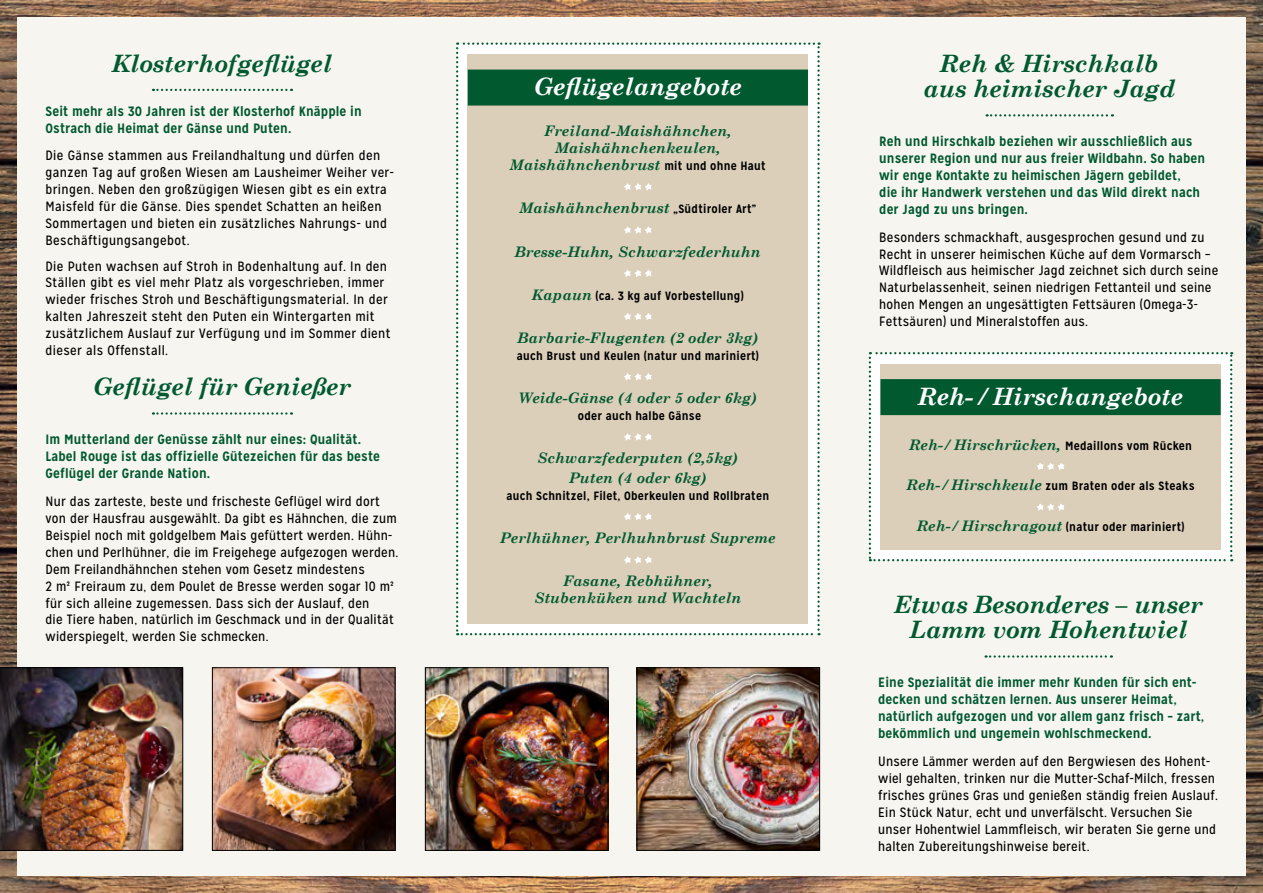
<style>
.page{position:relative;width:1263px;height:893px;background:#fff}
.page>*{position:absolute;margin:0;border:0;box-sizing:border-box;transform-origin:0 0}
.t1{font:italic 700 24px/25.5px "Century Schoolbook";letter-spacing:-.01em;color:#00592f;text-align:center}
.t2{font:italic 700 24px "Century Schoolbook";letter-spacing:-.01em;color:#fff}
.t3{font:italic 700 14.55px/17px "Century Schoolbook";color:#00592f;text-align:center}
.t4{font:13.5px/17px "Mission Gothic";letter-spacing:.02em;color:#000}
.t5{font:700 13.5px/17px "Mission Gothic";letter-spacing:.01em;color:#00592f}
.t6{font:700 12px "Mission Gothic";letter-spacing:.02em;color:#000}
.s1{font-family:"Mission Gothic";font-style:normal;font-size:12px;color:#000}
.s2{font-family:"Century Schoolbook";font-style:italic;font-size:14.55px;color:#00592f}
</style>
<div class="page">
<img style="left:0;top:0;width:1263px;height:893px">
<div style="left:17px;top:17px;width:1229px;height:859px;background:#f7f5f0"></div>
<svg style="left:869px;top:352px;width:363px;height:209px;background:#bac1ac"></svg>
<svg style="left:153px;top:89px;width:139px;height:2px"></svg>
<svg style="left:153px;top:412px;width:139px;height:3px"></svg>
<svg style="left:987px;top:114px;width:126px;height:3px"></svg>
<svg style="left:985px;top:655px;width:127px;height:3px"></svg>
<svg style="left:456px;top:43px;width:364px;height:592px;background:#d0cbb7"></svg>
<img style="left:0;top:668px;width:183px;height:182px">
<img style="left:427px;top:670px;width:179px;height:178px">
<div style="left:425px;top:668px;width:183px;height:182px;border:1px solid #000"></div>
<img style="left:214px;top:670px;width:179px;height:178px">
<div style="left:212px;top:668px;width:183px;height:182px;border:1px solid #000"></div>
<img style="left:639px;top:670px;width:179px;height:178px">
<div style="left:637px;top:668px;width:183px;height:182px;border:1px solid #000"></div>
<h1 class="t1" style="left:112px;top:50px;width:222px">Klosterhofgeflügel</h1>
<p class="t5" style="left:45px;top:103px;width:318px">Seit mehr als 30 Jahren ist der Klosterhof Knäpple in<br>Ostrach die Heimat der Gänse und Puten.</p>
<p class="t4" style="left:45px;top:147px;width:350px">Die Gänse stammen aus Freilandhaltung und dürfen den ganzen Tag auf großen Wiesen am Lausheimer Weiher ver&shy;bringen. Neben den großzügigen Wiesen gibt es ein extra Maisfeld für die Gänse. Dies spendet Schatten an heißen Sommertagen und bieten ein zusätzliches Nahrungs- und Beschäftigungsangebot.</p>
<p class="t4" style="left:45px;top:257px;width:346px">Die Puten wachsen auf Stroh in Bodenhaltung auf. In den Ställen gibt es viel mehr Platz als vorgeschrieben, immer wieder frisches Stroh und Beschäftigungsmaterial. In der kalten Jahreszeit steht den Puten ein Wintergarten mit zusätzlichem Auslauf zur Verfügung und im Sommer dient dieser als Offenstall.</p>
<h1 class="t1" style="left:93px;top:373px;width:259px">Geflügel für Genießer</h1>
<p class="t5" style="left:45px;top:431px;width:336px">Im Mutterland der Genüsse zählt nur eines: Qualität.<br>Label Rouge ist das offizielle Gütezeichen für das beste<br>Geflügel der Grande Nation.</p>
<p class="t4" style="left:45px;top:493px;width:354px">Nur das zarteste, beste und frischeste Geflügel wird dort von der Hausfrau ausgewählt. Da gibt es Hähnchen, die zum Beispiel noch mit goldgelbem Mais gefüttert werden. Hühn&shy;chen und Perlhühner, die im Freigehege aufgezogen werden.<br>Dem Freilandhähnchen stehen vom Gesetz mindestens<br>2 m² Freiraum zu, dem Poulet de Bresse werden sogar 10 m² für sich alleine zugemessen. Dass sich der Auslauf, den<br>die Tiere haben, natürlich im Geschmack und in der Qualität widerspiegelt, werden Sie schmecken.</p>
<h1 class="t2" style="left:534px;top:72px;width:210px">Geflügelangebote</h1>
<p class="t3" style="left:510px;top:122px;width:257px">Freiland-Maishähnchen,<br>Maishähnchenkeulen,<br>Maishähnchenbrust <span class="s1">mit und ohne Haut</span></p>
<p class="t3" style="left:519px;top:199px;width:238px">Maishähnchenbrust <span class="s1">„Südtiroler Art”</span></p>
<p class="t3" style="left:515px;top:242px;width:248px">Bresse-Huhn, Schwarzfederhuhn</p>
<p class="t6" style="left:532px;top:288px;width:213px"><span class="s2">Kapaun</span> (ca. 3 kg auf Vorbestellung)</p>
<p class="t3" style="left:517px;top:329px;width:242px">Barbarie-Flugenten (2 oder 3kg)</p>
<p class="t6" style="left:517px;top:348px;width:244px">auch Brust und Keulen (natur und mariniert)</p>
<p class="t3" style="left:519px;top:389px;width:240px">Weide-Gänse (4 oder 5 oder 6kg)</p>
<p class="t6" style="left:578px;top:408px;width:125px">oder auch halbe Gänse</p>
<p class="t3" style="left:537px;top:448px;width:202px;line-height:19.5px">Schwarzfederputen (2,5kg)<br>Puten (4 oder 6kg)</p>
<p class="t6" style="left:506px;top:488px;width:264px">auch Schnitzel, Filet, Oberkeulen und Rollbraten</p>
<p class="t3" style="left:500px;top:529px;width:277px">Perlhühner, Perlhuhnbrust Supreme</p>
<p class="t3" style="left:534px;top:572px;width:208px">Fasane, Rebhühner,<br>Stubenküken und Wachteln</p>
<h1 class="t1" style="left:923px;top:50px;width:254px">Reh &amp; Hirschkalb aus heimischer Jagd</h1>
<p class="t5" style="left:879px;top:133px;width:327px">Reh und Hirschkalb beziehen wir ausschließlich aus unserer Region und nur aus freier Wildbahn. So haben wir enge Kontakte zu heimischen Jägern gebildet,<br>die ihr Handwerk verstehen und das Wild direkt nach der Jagd zu uns bringen.</p>
<p class="t4" style="left:879px;top:228px;width:341px">Besonders schmackhaft, ausgesprochen gesund und zu Recht in unserer heimischen Küche auf dem Vormarsch – Wildfleisch aus heimischer Jagd zeichnet sich durch seine Naturbelassenheit, seinen niedrigen Fettanteil und seine hohen Mengen an ungesättigten Fettsäuren (Omega-3- Fettsäuren) und Mineralstoffen aus.</p>
<h1 class="t2" style="left:918px;top:381px;width:267px">Reh- / Hirschangebote</h1>
<p class="t6" style="left:909px;top:438px;width:285px"><span class="s2">Reh- / Hirschrücken,</span> Medaillons vom Rücken</p>
<p class="t6" style="left:906px;top:479px;width:290px"><span class="s2">Reh- / Hirschkeule</span> zum Braten oder als Steaks</p>
<p class="t6" style="left:917px;top:519px;width:269px"><span class="s2">Reh- / Hirschragout</span> (natur oder mariniert)</p>
<h1 class="t1" style="left:894px;top:591px;width:310px">Etwas Besonderes – unser<br>Lamm vom Hohentwiel</h1>
<p class="t5" style="left:878px;top:674px;width:328px">Eine Spezialität die immer mehr Kunden für sich ent&shy;decken und schätzen lernen. Aus unserer Heimat, natürlich aufgezogen und vor allem ganz frisch – zart, bekömmlich und ungemein wohlschmeckend.</p>
<p class="t4" style="left:878px;top:753px;width:341px">Unsere Lämmer werden auf den Bergwiesen des Hohent&shy;wiel gehalten, trinken nur die Mutter-Schaf-Milch, fressen frisches grünes Gras und genießen ständig freien Auslauf.<br>Ein Stück Natur, echt und unverfälscht. Versuchen Sie unser Hohentwiel Lammfleisch, wir beraten Sie gerne und halten Zubereitungshinweise bereit.</p>
</div>
